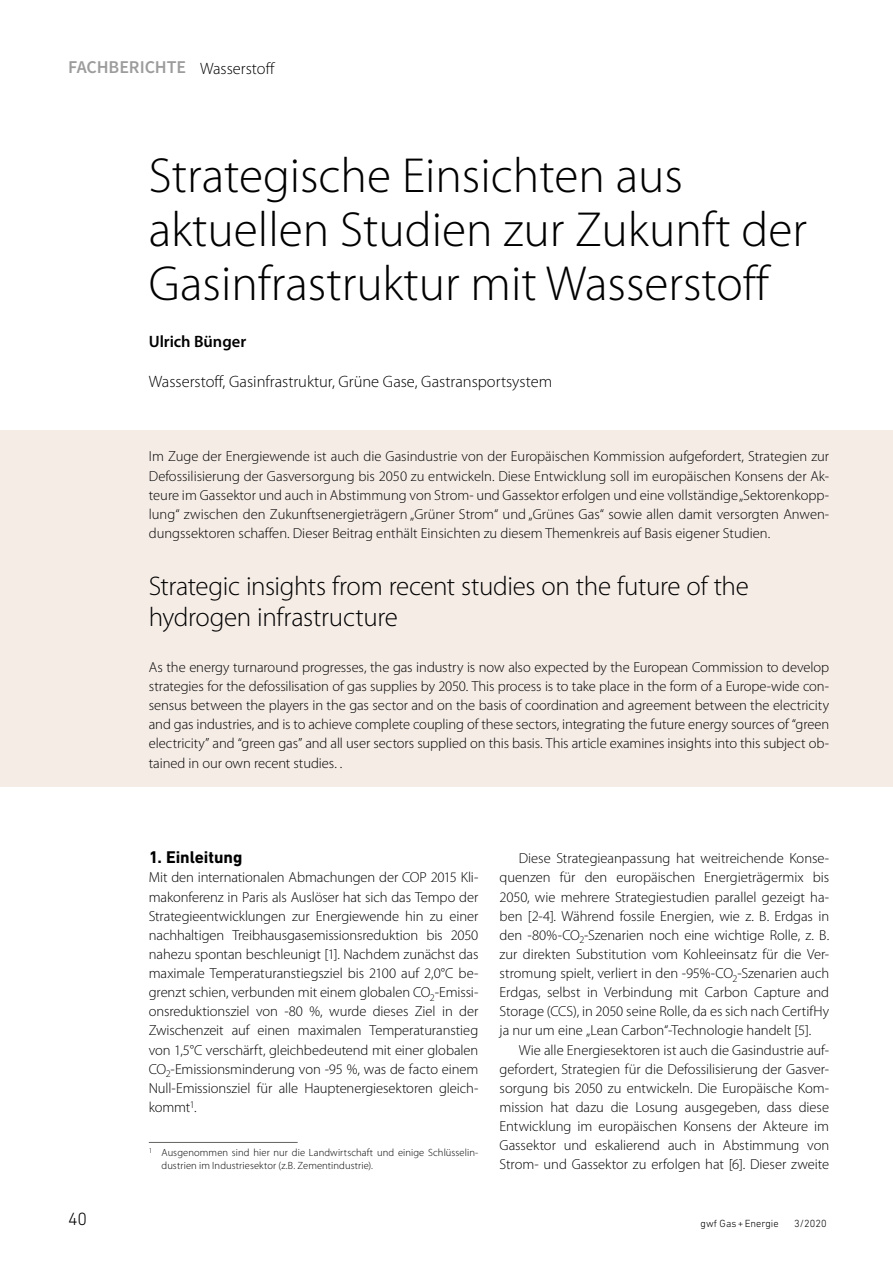
<style>
.page{position:relative;width:893px;height:1263px;background:#fff}
.page>*{position:absolute;margin:0;border:0;box-sizing:border-box;transform-origin:0 0}
.WA_Headline_FB_1{font:300 49.5px/54px "Myriad Pro";color:#000}
.WA_Abstract_Engl_Hea{font:300 27px/31.5px "Myriad Pro";letter-spacing:-.015em;color:#000}
.t1{font:600 18px "Source Sans Pro";letter-spacing:-.005em;color:#9c9c9d}
.t2{font:300 18px "DIN Next LT Pro";color:#000}
.WA_Subline_1{font:700 17.25px "DIN Next LT Pro";letter-spacing:-.005em;color:#000}
.WA_Schlagworte{font:300 16.5px "Myriad Pro";color:#000}
.WA_Autoren_FB{font:600 16.5px "Myriad Pro";letter-spacing:-.005em;color:#000}
.WA_Fließtext_Einzug{font:300 14.55px/19.2px "Myriad Pro";color:#000;text-align:justify}
.WA_Fließtext{font:300 14.55px/19.2px "Myriad Pro";letter-spacing:-.01em;color:#000;text-align:justify}
.WA_Abstract_Engl{font:300 14.55px/19.2px "Myriad Pro";letter-spacing:-.01em;color:#000;text-align:justify}
.WA_Abstract_Deu{font:300 14.55px/19.2px "Myriad Pro";color:#000;text-align:justify}
.WA_Fussnote{font:300 10.5px/13.5px "Myriad Pro";letter-spacing:.01em;color:#000}
.t3{font:300 10.5px "DIN Next LT Pro";color:#000}
.s1{font-family:"Myriad Pro";font-weight:300;font-size:16.5px;color:#000}
</style>
<div class="page">
<div style="left:0;top:430px;width:893px;height:357px;background:#f5ece6"></div>
<hr style="left:149px;top:1142px;width:149px;height:1px;background:#626261">
<p class="t1" style="left:68px;top:56px;width:208px">FACHBERICHTE <span class="s1">Wasserstoff</span></p>
<p class="WA_Headline_FB_1" style="left:149px;top:150px;width:660px">Strategische Einsichten aus aktuellen Studien zur Zukunft der<br>Gasinfrastruktur mit Wasserstoff</p>
<p class="WA_Autoren_FB" style="left:149px;top:330px;width:99px">Ulrich Bünger</p>
<p class="WA_Schlagworte" style="left:149px;top:372px;width:405px">Wasserstoff, Gasinfrastruktur, Grüne Gase, Gastransportsystem</p>
<p class="WA_Abstract_Deu" style="left:149px;top:447px;width:682px">Im Zuge der Energiewende ist auch die Gasindustrie von der Europäischen Kommission aufgefordert, Strategien zur Defossilisierung der Gasversorgung bis 2050 zu entwickeln. Diese Entwicklung soll im europäischen Konsens der Ak&shy;teure im Gassektor und auch in Abstimmung von Strom- und Gassektor erfolgen und eine vollständige „Sektorenkopp&shy;lung“ zwischen den Zukunftsenergieträgern „Grüner Strom“ und „Grünes Gas“ sowie allen damit versorgten Anwen&shy;dungssektoren schaffen. Dieser Beitrag enthält Einsichten zu diesem Themenkreis auf Basis eigener Studien.</p>
<p class="WA_Abstract_Engl_Hea" style="left:149px;top:571px;width:602px">Strategic insights from recent studies on the future of the hydrogen infrastructure</p>
<p class="WA_Abstract_Engl" style="left:149px;top:658px;width:682px">As the energy turnaround progresses, the gas industry is now also expected by the European Commission to develop strategies for the defossilisation of gas supplies by 2050. This process is to take place in the form of a Europe-wide con&shy;sensus between the players in the gas sector and on the basis of coordination and agreement between the electricity and gas industries, and is to achieve complete coupling of these sectors, integrating the future energy sources of “green electricity” and “green gas” and all user sectors supplied on this basis. This article examines insights into this subject ob&shy;tained in our own recent studies. .</p>
<p class="WA_Subline_1" style="left:149px;top:847px;width:95px">1. Einleitung</p>
<p class="WA_Fließtext" style="left:149px;top:868px;width:331px">Mit den internationalen Abmachungen der COP 2015 Kli&shy;makonferenz in Paris als Auslöser hat sich das Tempo der Strategieentwicklungen zur Energiewende hin zu einer nachhaltigen Treibhausgasemissionsreduktion bis 2050 nahezu spontan beschleunigt [1]. Nachdem zunächst das maximale Temperaturanstiegsziel bis 2100 auf 2,0°C be&shy;grenzt schien, verbunden mit einem globalen CO<sub>2</sub>-Emissi&shy;onsreduktionsziel von -80 %, wurde dieses Ziel in der Zwischenzeit auf einen maximalen Temperaturanstieg von 1,5°C verschärft, gleichbedeutend mit einer globalen CO<sub>2</sub>-Emissionsminderung von -95 %, was de facto einem Null-Emissionsziel für alle Hauptenergiesektoren gleich&shy;kommt<sup>1</sup>.</p>
<p class="WA_Fussnote" style="left:162px;top:1146px;width:318px;text-indent:-13px"><sup>1</sup> Ausgenommen sind hier nur die Landwirtschaft und einige Schlüsselin&shy;dustrien im Industriesektor (z.B. Zementindustrie).</p>
<p class="WA_Fließtext_Einzug" style="left:500px;top:849px;width:331px;text-indent:19px">Diese Strategieanpassung hat weitreichende Konse&shy;quenzen für den europäischen Energieträgermix bis 2050, wie mehrere Strategiestudien parallel gezeigt ha&shy;ben [2-4]. Während fossile Energien, wie z. B. Erdgas in den -80%-CO<sub>2</sub>-Szenarien noch eine wichtige Rolle, z. B. zur direkten Substitution vom Kohleeinsatz für die Ver&shy;stromung spielt, verliert in den -95%-CO<sub>2</sub>-Szenarien auch Erdgas, selbst in Verbindung mit Carbon Capture and Storage (CCS), in 2050 seine Rolle, da es sich nach CertifHy ja nur um eine „Lean Carbon“-Technologie handelt [5].</p>
<p class="WA_Fließtext_Einzug" style="left:500px;top:1040px;width:331px;text-indent:19px">Wie alle Energiesektoren ist auch die Gasindustrie auf&shy;gefordert, Strategien für die Defossilisierung der Gasver&shy;sorgung bis 2050 zu entwickeln. Die Europäische Kom&shy;mission hat dazu die Losung ausgegeben, dass diese Entwicklung im europäischen Konsens der Akteure im Gassektor und eskalierend auch in Abstimmung von Strom- und Gassektor zu erfolgen hat [6]. Dieser zweite</p>
<p class="t2" style="left:68px;top:1209px;width:21px">40</p>
<p class="t3" style="left:701px;top:1217px;width:80px">gwf Gas+Energie</p>
<p class="t3" style="left:794px;top:1217px;width:34px">3/2020</p>
</div>
